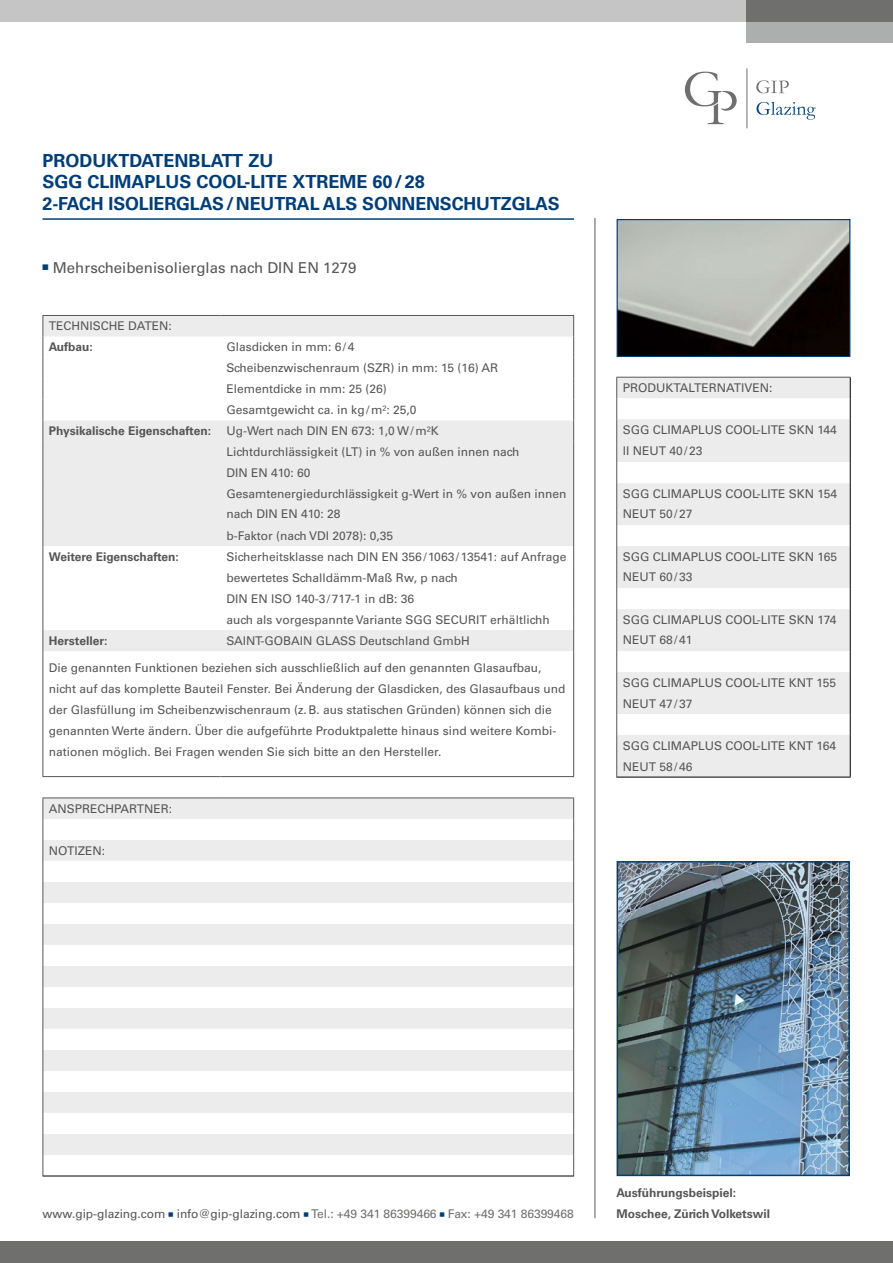
<style>
.page{position:relative;width:893px;height:1263px;background:#fff}
.page>*{position:absolute;margin:0;border:0;box-sizing:border-box;transform-origin:0 0}
.t1{font:700 18px/21.6px "Univers";letter-spacing:-.005em;color:#003e77}
.t2{font:15px "Univers";color:#565656}
.t3{font:12px/21px "Univers";color:#565656}
.t4{font:700 12px/21px "Univers";color:#565656}
.s1{font-weight:700}
.s2{color:#6f6f6e}
</style>
<div class="page">
<div style="left:0;top:0;width:757px;height:21px;background:#c5c5c5"></div>
<div style="left:746px;top:21px;width:147px;height:22px;background:#adaeae"></div>
<div style="left:746px;top:0;width:147px;height:21px;background:#6f6f6e"></div>
<div style="left:0;top:1242px;width:893px;height:21px;background:#6f6f6e"></div>
<svg style="left:685px;top:72px;width:52px;height:52px"></svg>
<svg style="left:756px;top:80px;width:33px;height:13px"></svg>
<hr style="left:747px;top:68px;width:1px;height:60px;background:#706f6f">
<svg style="left:756px;top:102px;width:59px;height:18px"></svg>
<hr style="left:43px;top:218px;width:531px;height:2px;background:#003e77">
<hr style="left:595px;top:218px;width:1px;height:1000px;background:#565656">
<svg style="left:44px;top:316px;width:529px;height:230px;fill:#ececed"></svg>
<hr style="left:43px;top:315px;width:177px;height:1px;background:#565656">
<hr style="left:220px;top:315px;width:354px;height:1px;background:#565656">
<svg style="left:43px;top:316px;width:1px;height:125px"></svg>
<svg style="left:573px;top:316px;width:1px;height:125px"></svg>
<hr style="left:43px;top:441px;width:1px;height:42px;background:#565656">
<hr style="left:573px;top:441px;width:1px;height:42px;background:#565656">
<hr style="left:43px;top:483px;width:1px;height:42px;background:#565656">
<hr style="left:573px;top:483px;width:1px;height:42px;background:#565656">
<svg style="left:43px;top:525px;width:1px;height:42px"></svg>
<svg style="left:573px;top:525px;width:1px;height:42px"></svg>
<hr style="left:43px;top:567px;width:1px;height:42px;background:#565656">
<hr style="left:573px;top:567px;width:1px;height:42px;background:#565656">
<svg style="left:43px;top:609px;width:531px;height:42px"></svg>
<hr style="left:43px;top:651px;width:1px;height:125px;background:#565656">
<hr style="left:573px;top:651px;width:1px;height:125px;background:#565656">
<hr style="left:43px;top:776px;width:177px;height:1px;background:#565656">
<hr style="left:220px;top:776px;width:354px;height:1px;background:#565656">
<svg style="left:44px;top:798px;width:529px;height:357px;fill:#ececed"></svg>
<hr style="left:43px;top:797px;width:178px;height:1px;background:#565656">
<hr style="left:221px;top:797px;width:353px;height:1px;background:#565656">
<svg style="left:43px;top:798px;width:1px;height:377px"></svg>
<svg style="left:573px;top:798px;width:1px;height:377px"></svg>
<hr style="left:43px;top:1175px;width:178px;height:1px;background:#000">
<hr style="left:221px;top:1175px;width:353px;height:1px;background:#000">
<img style="left:619px;top:221px;width:229px;height:134px">
<div style="left:617px;top:219px;width:233px;height:138px;border:1px solid #003e77"></div>
<svg style="left:617px;top:378px;width:233px;height:399px;fill:#ececed"></svg>
<hr style="left:616px;top:377px;width:235px;height:1px;background:#565656">
<svg style="left:616px;top:378px;width:1px;height:41px"></svg>
<hr style="left:616px;top:419px;width:1px;height:43px;background:#565656">
<svg style="left:616px;top:462px;width:1px;height:21px"></svg>
<hr style="left:616px;top:483px;width:1px;height:42px;background:#565656">
<svg style="left:616px;top:525px;width:1px;height:21px"></svg>
<hr style="left:616px;top:546px;width:1px;height:42px;background:#565656">
<svg style="left:616px;top:588px;width:1px;height:21px"></svg>
<hr style="left:616px;top:609px;width:1px;height:42px;background:#565656">
<svg style="left:616px;top:651px;width:1px;height:21px"></svg>
<hr style="left:616px;top:672px;width:1px;height:42px;background:#565656">
<svg style="left:616px;top:714px;width:1px;height:21px"></svg>
<hr style="left:616px;top:735px;width:1px;height:42px;background:#565656">
<svg style="left:850px;top:378px;width:1px;height:41px"></svg>
<hr style="left:850px;top:419px;width:1px;height:43px;background:#000">
<svg style="left:850px;top:462px;width:1px;height:21px"></svg>
<hr style="left:850px;top:483px;width:1px;height:42px;background:#000">
<svg style="left:850px;top:525px;width:1px;height:21px"></svg>
<hr style="left:850px;top:546px;width:1px;height:42px;background:#000">
<svg style="left:850px;top:588px;width:1px;height:21px"></svg>
<hr style="left:850px;top:609px;width:1px;height:42px;background:#000">
<svg style="left:850px;top:651px;width:1px;height:21px"></svg>
<hr style="left:850px;top:672px;width:1px;height:42px;background:#000">
<svg style="left:850px;top:714px;width:1px;height:21px"></svg>
<hr style="left:850px;top:735px;width:1px;height:42px;background:#000">
<hr style="left:616px;top:777px;width:235px;height:1px;background:#000">
<img style="left:620px;top:864px;width:227px;height:309px">
<div style="left:617px;top:861px;width:233px;height:315px;border:2px solid #003e77"></div>
<p class="t1" style="left:43px;top:150px;width:519px">PRODUKTDATENBLATT ZU<br>SGG CLIMAPLUS COOL-LITE XTREME 60/28<br>2-FACH ISOLIERGLAS/NEUTRAL ALS SONNENSCHUTZGLAS</p>
<p class="t2" style="left:43px;top:259px;width:315px"><sup>■</sup> Mehrscheibenisolierglas nach DIN EN 1279</p>
<p class="t3" style="left:49px;top:316px;width:124px">TECHNISCHE DATEN:<br><span class="s1">Aufbau:</span></p>
<p class="t3" style="left:226px;top:337px;width:273px">Glasdicken in mm: 6/4<br>Scheibenzwischenraum (SZR) in mm: 15 (16) AR<br>Elementdicke in mm: 25 (26)<br>Gesamtgewicht ca. in kg/m²: 25,0</p>
<p class="t4" style="left:49px;top:421px;width:164px">Physikalische Eigenschaften:</p>
<p class="t3" style="left:226px;top:421px;width:341px">Ug-Wert nach DIN EN 673: 1,0 W/m²K<br>Lichtdurchlässigkeit (LT) in % von außen innen nach<br>DIN EN 410: 60<br>Gesamtenergiedurchlässigkeit g-Wert in % von außen innen nach DIN EN 410: 28</p>
<p class="t3" style="left:226px;top:525px;width:168px">b-Faktor (nach VDI 2078): 0,35</p>
<p class="t4" style="left:49px;top:546px;width:131px">Weitere Eigenschaften:</p>
<p class="t3" style="left:226px;top:546px;width:342px">Sicherheitsklasse nach DIN EN 356/1063/13541: auf Anfrage bewertetes Schalldämm-Maß Rw, p nach<br>DIN EN ISO 140-3/717-1 in dB: 36<br>auch als vorgespannte Variante SGG SECURIT erhältlichh</p>
<p class="t4" style="left:49px;top:630px;width:60px">Hersteller:</p>
<p class="t3" style="left:226px;top:630px;width:245px">SAINT-GOBAIN GLASS Deutschland GmbH</p>
<p class="t3" style="left:49px;top:657px;width:518px">Die genannten Funktionen beziehen sich ausschließlich auf den genannten Glasaufbau, nicht auf das komplette Bauteil Fenster. Bei Änderung der Glasdicken, des Glasaufbaus und der Glasfüllung im Scheibenzwischenraum (z.B. aus statischen Gründen) können sich die genannten Werte ändern. Über die aufgeführte Produktpalette hinaus sind weitere Kombi&shy;nationen möglich. Bei Fragen wenden Sie sich bitte an den Hersteller.</p>
<p class="t3" style="left:49px;top:798px;width:125px">ANSPRECHPARTNER:</p>
<p class="t3" style="left:49px;top:840px;width:58px">NOTIZEN:</p>
<p class="t3" style="left:623px;top:377px;width:151px">PRODUKTALTERNATIVEN:</p>
<p class="t3" style="left:623px;top:420px;width:216px;line-height:20.4px">SGG CLIMAPLUS COOL-LITE SKN 144<br>II NEUT 40/23</p>
<p class="t3" style="left:623px;top:484px;width:216px;line-height:20.4px">SGG CLIMAPLUS COOL-LITE SKN 154<br>NEUT 50/27</p>
<p class="t3" style="left:623px;top:547px;width:216px;line-height:20.4px">SGG CLIMAPLUS COOL-LITE SKN 165<br>NEUT 60/33</p>
<p class="t3" style="left:623px;top:610px;width:215px;line-height:20.4px">SGG CLIMAPLUS COOL-LITE SKN 174<br>NEUT 68/41</p>
<p class="t3" style="left:623px;top:673px;width:215px;line-height:20.4px">SGG CLIMAPLUS COOL-LITE KNT 155<br>NEUT 47/37</p>
<p class="t3" style="left:623px;top:736px;width:215px;line-height:20.4px">SGG CLIMAPLUS COOL-LITE KNT 164<br>NEUT 58/46</p>
<p class="t3" style="left:43px;top:1203px;width:533px">www.gip-glazing.com <sup>■</sup> info@gip-glazing.com <sup>■</sup> <span class="s2">Tel.: +49 341 86399466</span> <sup>■</sup> <span class="s2">Fax: +49 341 86399468</span></p>
<p class="t4" style="left:617px;top:1182px;width:155px">Ausführungsbeispiel:<br>Moschee, Zürich Volketswil</p>
</div>
